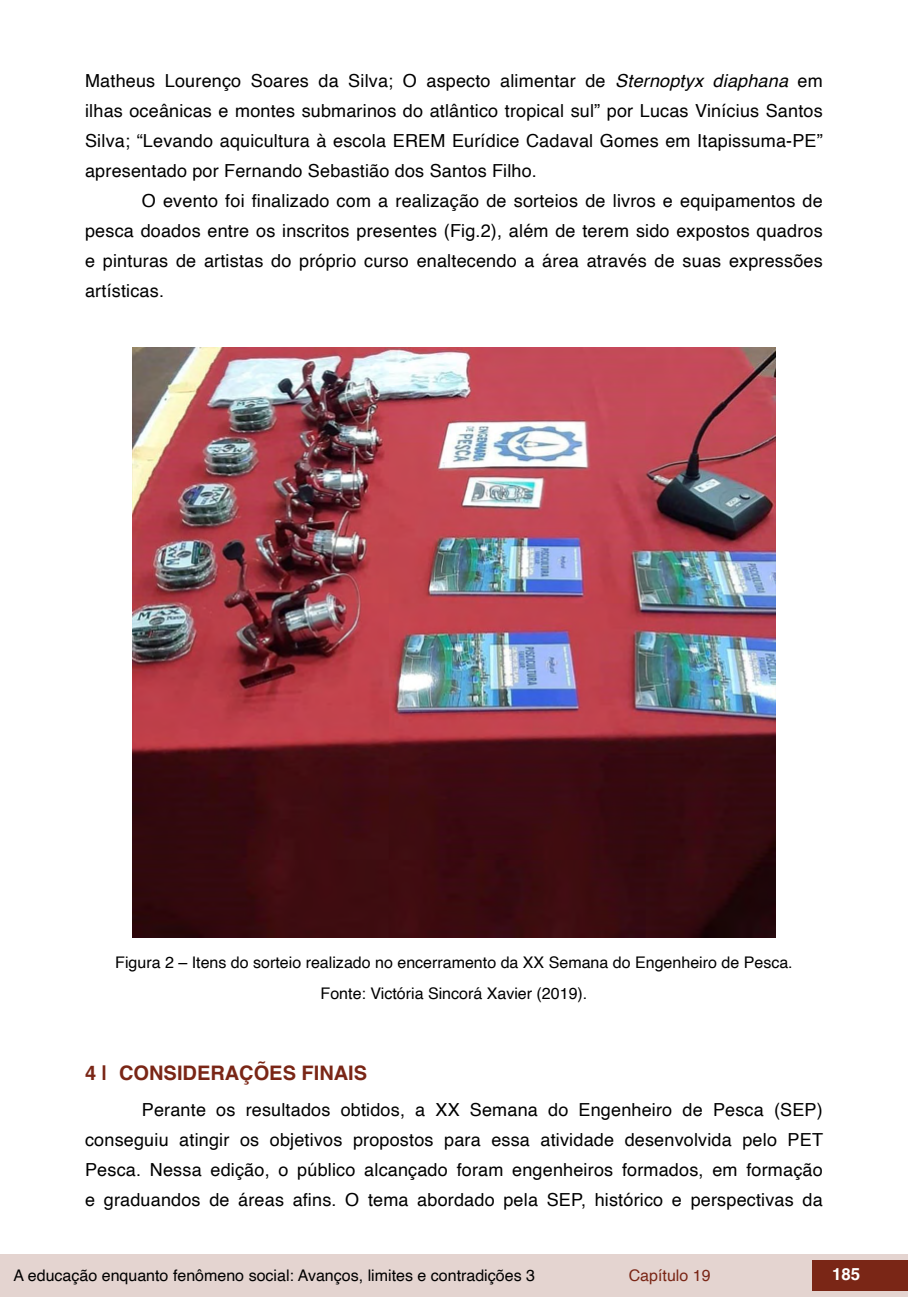
<style>
.page{position:relative;width:908px;height:1304px;background:#fff}
.page>*{position:absolute;margin:0;border:0;box-sizing:border-box;transform-origin:0 0}
.t1{font:700 20px "Helvetica";color:#7a2616}
.t2{font:18px/30px "Helvetica";letter-spacing:.01em;color:#000;text-align:justify}
.t3{font:700 16.8px "Helvetica";color:#fff}
.t4{font:16px/30.6px "Helvetica";color:#000;text-align:center}
.t5{font:16px "Helvetica";color:#7a2616}
.s1{font-style:italic}
</style>
<div class="page">
<div style="left:0;top:1254px;width:906px;height:43px;background:#e4d4d0"></div>
<div style="left:812px;top:1261px;width:95px;height:30px;background:#7a2616"></div>
<img style="left:133px;top:347px;width:641px;height:591px">
<p class="t2" style="left:85px;top:66px;width:738px">Matheus Lourenço Soares da Silva; O aspecto alimentar de <span class="s1">Sternoptyx diaphana</span> em ilhas oceânicas e montes submarinos do atlântico tropical sul” por Lucas Vinícius Santos Silva; “Levando aquicultura à escola EREM Eurídice Cadaval Gomes em Itapissuma-PE” apresentado por Fernando Sebastião dos Santos Filho.</p>
<p class="t2" style="left:85px;top:186px;width:738px;text-indent:57px">O evento foi finalizado com a realização de sorteios de livros e equipamentos de pesca doados entre os inscritos presentes (Fig.2), além de terem sido expostos quadros e pinturas de artistas do próprio curso enaltecendo a área através de suas expressões artísticas.</p>
<p class="t4" style="left:115px;top:948px;width:678px">Figura 2 – Itens do sorteio realizado no encerramento da XX Semana do Engenheiro de Pesca.<br>Fonte: Victória Sincorá Xavier (2019).</p>
<p class="t1" style="left:85px;top:1061px;width:283px">4 | CONSIDERAÇÕES FINAIS</p>
<p class="t2" style="left:85px;top:1095px;width:739px;text-indent:57px">Perante os resultados obtidos, a XX Semana do Engenheiro de Pesca (SEP) conseguiu atingir os objetivos propostos para essa atividade desenvolvida pelo PET Pesca. Nessa edição, o público alcançado foram engenheiros formados, em formação e graduandos de áreas afins. O tema abordado pela SEP, histórico e perspectivas da</p>
<p class="t4" style="left:14px;top:1260px;width:522px">A educação enquanto fenômeno social: Avanços, limites e contradições 3</p>
<p class="t5" style="left:628px;top:1263px;width:83px">Capítulo 19</p>
<p class="t3" style="left:831px;top:1264px;width:30px">185</p>
</div>
